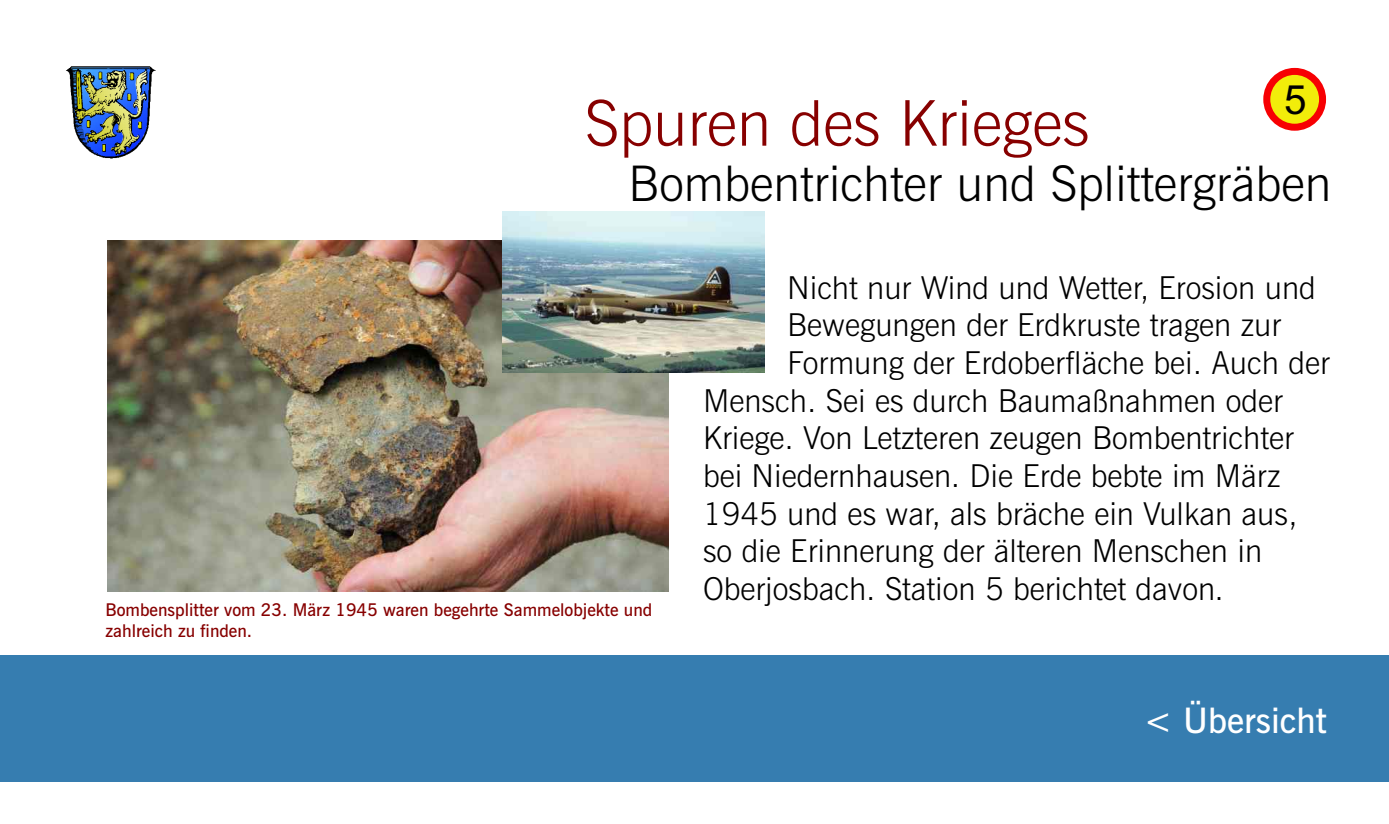
<style>
.page{position:relative;width:1389px;height:824px;background:#fff}
.page>*{position:absolute;margin:0;border:0;box-sizing:border-box;transform-origin:0 0}
.t1{font:300 63px "News Gothic BT";color:#870000}
.t2{font:300 49px "News Gothic BT";color:#000}
.t3{font:40.43px "Arial";color:#000}
.t4{font:600 35px "News Gothic BT";color:#fff}
.t5{font:300 31.5px "News Gothic BT";color:#000}
.t6{font:600 17.5px/21px "News Gothic BT";color:#870000}
</style>
<div class="page">
<div style="left:0;top:655px;width:1389px;height:126px;background:#367db0"></div>
<svg style="left:1263px;top:68px;width:63px;height:63px;background:#f4910a"></svg>
<img style="left:107px;top:241px;width:561px;height:351px">
<img style="left:502px;top:211px;width:263px;height:162px">
<img style="left:66px;top:66px;width:90px;height:92px">
<p class="t3" style="left:1284px;top:84px;width:24px">5</p>
<h1 class="t1" style="left:585px;top:98px;width:506px">Spuren des Krieges</h1>
<h2 class="t2" style="left:628px;top:163px;width:705px">Bombentrichter und Splittergräben</h2>
<p class="t6" style="left:105px;top:601px;width:548px">Bombensplitter vom 23. März 1945 waren begehrte Sammelobjekte und zahlreich zu finden.</p>
<p class="t5" style="left:787px;top:274px;width:530px">Nicht nur Wind und Wetter, Erosion und</p>
<p class="t5" style="left:787px;top:312px;width:496px">Bewegungen der Erdkruste tragen zur</p>
<p class="t5" style="left:787px;top:350px;width:544px">Formung der Erdoberfläche bei. Auch der</p>
<p class="t5" style="left:703px;top:387px;width:581px">Mensch. Sei es durch Baumaßnahmen oder</p>
<p class="t5" style="left:703px;top:425px;width:592px">Kriege. Von Letzteren zeugen Bombentrichter</p>
<p class="t5" style="left:703px;top:463px;width:579px">bei Niedernhausen. Die Erde bebte im März</p>
<p class="t5" style="left:703px;top:500px;width:596px">1945 und es war, als bräche ein Vulkan aus,</p>
<p class="t5" style="left:703px;top:538px;width:561px">so die Erinnerung der älteren Menschen in</p>
<p class="t5" style="left:703px;top:576px;width:522px">Oberjosbach. Station 5 berichtet davon.</p>
<p class="t4" style="left:1143px;top:705px;width:185px">&lt; Übersicht</p>
</div>
